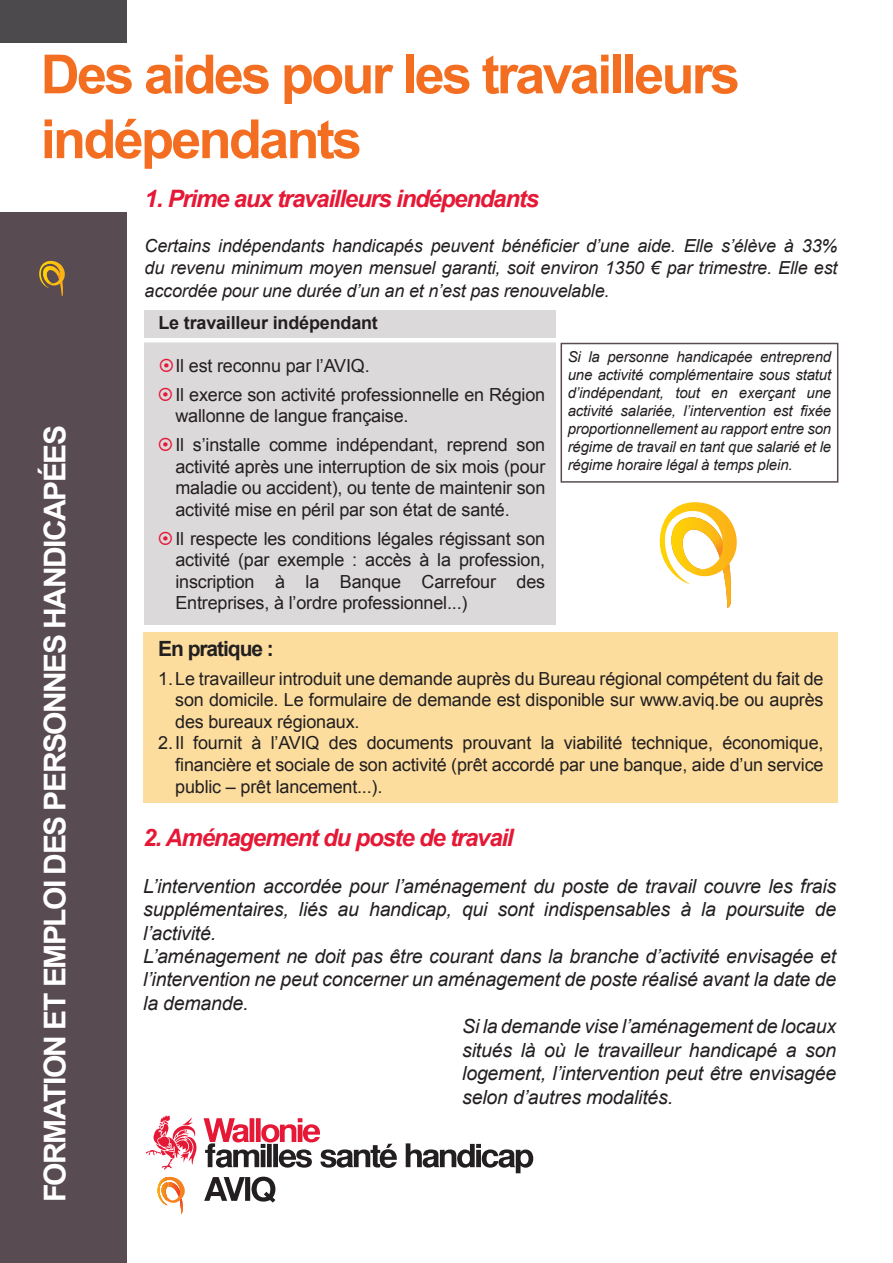
<style>
.page{position:relative;width:893px;height:1263px;background:#fff}
.page>*{position:absolute;margin:0;border:0;box-sizing:border-box;transform-origin:0 0}
.t1{font:700 54px/64.8px "Arial";letter-spacing:-.05em;color:#f36e21}
.t2{font:700 30px "Arial";letter-spacing:-.05em;color:#fff}
.t3{font:italic 700 24px "Arial";letter-spacing:-.05em;color:#e51836}
.t4{font:700 21px "Arial";letter-spacing:-.05em;color:#231f20}
.t5{font:italic 19.5px/23.4px "Arial";letter-spacing:-.01em;color:#231f20;text-align:justify}
.t6{font:18px/21.6px "Arial";letter-spacing:-.01em;color:#231f20;text-align:justify}
.t7{font:italic 18px/21.6px "Arial";letter-spacing:-.01em;color:#231f20}
.t8{font:700 18px "Arial";letter-spacing:-.01em;color:#231f20}
.t9{font:italic 15px/18px "Arial";letter-spacing:-.01em;color:#231f20;text-align:justify}
</style>
<div class="page">
<div style="left:145px;top:310px;width:411px;height:315px;background:#dcd9db"></div>
<svg style="left:659px;top:502px;width:78px;height:106px"></svg>
<div style="left:0;top:213px;width:127px;height:1050px;background:#584b52"></div>
<svg style="left:39px;top:261px;width:26px;height:35px"></svg>
<hr style="left:136px;top:338px;width:434px;height:4px;background:#fff">
<div style="left:561px;top:343px;width:277px;height:140px;border:2px solid #584b52"></div>
<div style="left:143px;top:632px;width:695px;height:171px;background:#fcdd9e"></div>
<div style="left:0;top:0;width:127px;height:43px;background:#4d4a4d"></div>
<svg style="left:146px;top:1115px;width:50px;height:55px"></svg>
<svg style="left:204px;top:1177px;width:41px;height:24px"></svg>
<div style="left:245px;top:1177px;width:5px;height:24px;background:#231f20"></div>
<svg style="left:252px;top:1177px;width:23px;height:25px"></svg>
<svg style="left:204px;top:1118px;width:193px;height:50px"></svg>
<svg style="left:406px;top:1143px;width:127px;height:30px"></svg>
<svg style="left:157px;top:1177px;width:28px;height:37px"></svg>
<p class="t1" style="left:41px;top:43px;width:701px">Des aides pour les travailleurs indépendants</p>
<p class="t3" style="left:145px;top:183px;width:396px">1. Prime aux travailleurs indépendants</p>
<p class="t7" style="left:145px;top:235px;width:694px">Certains indépendants handicapés peuvent bénéficier d’une aide. Elle s’élève à 33% du revenu minimum moyen mensuel garanti, soit environ 1350 € par trimestre. Elle est</p>
<p class="t7" style="left:145px;top:280px;width:467px">accordée pour une durée d’un an et n’est pas renouvelable.</p>
<p class="t8" style="left:158px;top:309px;width:221px">Le travailleur indépendant</p>
<p class="t6" style="left:175px;top:354px;width:196px">Il est reconnu par l’AVIQ.</p>
<p class="t6" style="left:175px;top:383px;width:371px">Il exerce son activité professionnelle en Région wallonne de langue française.</p>
<p class="t6" style="left:175px;top:434px;width:371px">Il s’installe comme indépendant, reprend son activité après une interruption de six mois (pour maladie ou accident), ou tente de maintenir son activité mise en péril par son état de santé.</p>
<p class="t6" style="left:175px;top:527px;width:371px">Il respecte les conditions légales régissant son activité (par exemple : accès à la profession, inscription à la Banque Carrefour des Entreprises, à l’ordre professionnel...)</p>
<p class="t9" style="left:568px;top:347px;width:265px">Si la personne handicapée entreprend une activité complémentaire sous statut d’indépendant, tout en exerçant une activité salariée, l’intervention est fixée proportionnellement au rapport entre son régime de travail en tant que salarié et le régime horaire légal à temps plein.</p>
<p class="t2" style="left:34px;top:1202px;width:778px;rotate:-90deg">FORMATION ET EMPLOI DES PERSONNES HANDICAPÉES</p>
<p class="t4" style="left:158px;top:633px;width:117px">En pratique :</p>
<p class="t6" style="left:175px;top:667px;width:650px;text-indent:-17px">1.Le travailleur introduit une demande auprès du Bureau régional compétent du fait de son domicile. Le formulaire de demande est disponible sur www.aviq.be ou auprès des bureaux régionaux.</p>
<p class="t6" style="left:175px;top:732px;width:650px;text-indent:-17px">2.Il fournit à l’AVIQ des documents prouvant la viabilité technique, économique, financière et sociale de son activité (prêt accordé par une banque, aide d’un service public – prêt lancement...).</p>
<p class="t3" style="left:143px;top:822px;width:372px">2. Aménagement du poste de travail</p>
<p class="t5" style="left:143px;top:875px;width:694px">L’intervention accordée pour l’aménagement du poste de travail couvre les frais supplémentaires, liés au handicap, qui sont indispensables à la poursuite de l’activité.</p>
<p class="t5" style="left:143px;top:945px;width:694px">L’aménagement ne doit pas être courant dans la branche d’activité envisagée et l’intervention ne peut concerner un aménagement de poste réalisé avant la date de la demande.</p>
<p class="t5" style="left:462px;top:1015px;width:376px">Si la demande vise l’aménagement de locaux situés là où le travailleur handicapé a son logement, l’intervention peut être envisagée selon d’autres modalités.</p>
</div>
